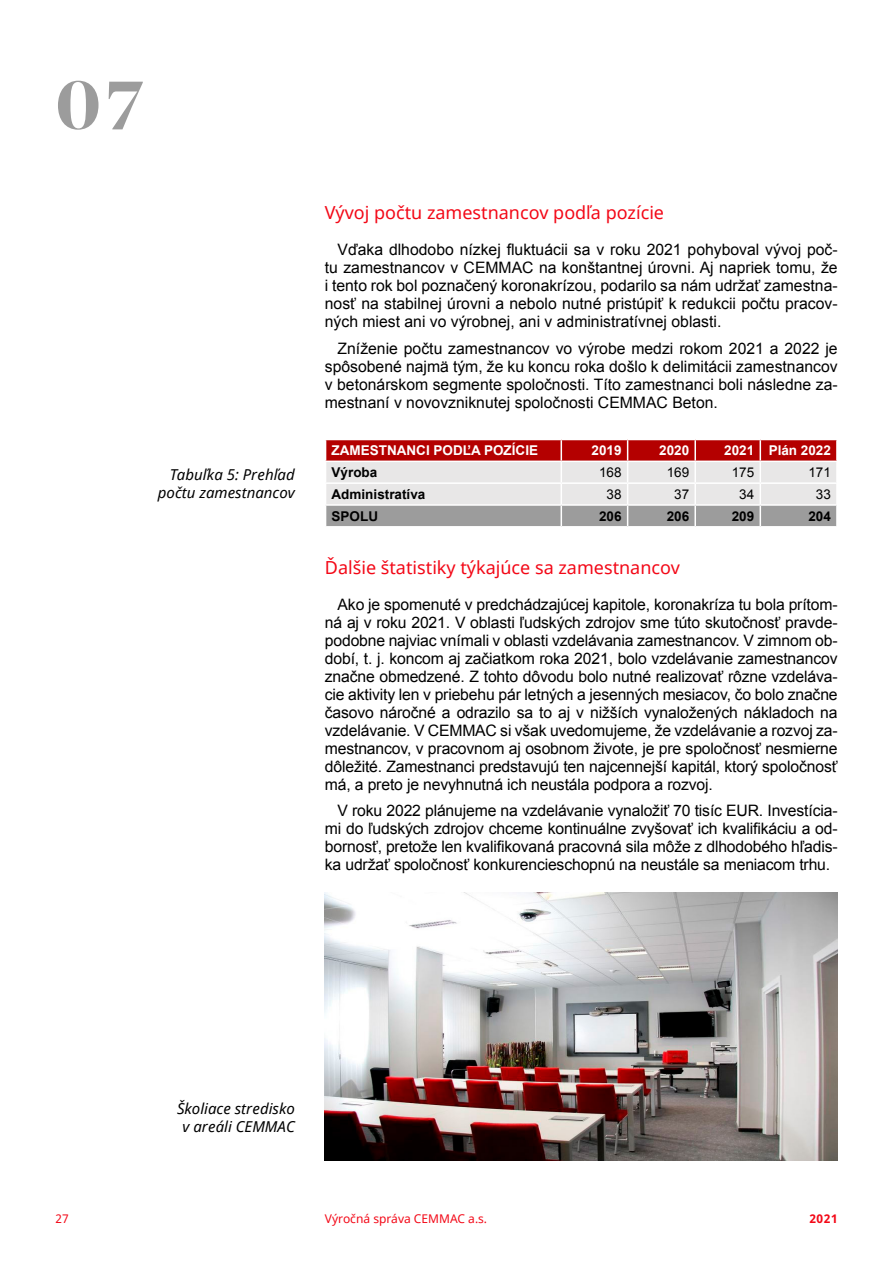
<style>
.page{position:relative;width:893px;height:1263px;background:#fff}
.page>*{position:absolute;margin:0;border:0;box-sizing:border-box;transform-origin:0 0}
.t1{font:900 70.5px "Chronicle Display";color:#9c9c9c}
.t2{font:18px "Noto Sans";color:#f30817}
.t3{font:15.75px/18px "Arial";letter-spacing:-.005em;color:#000;text-align:justify}
.t4{font:italic 15px/18px "Noto Sans";color:#000;text-align:right}
.t5{font:700 13.5px "Arial";color:#fff}
.t6{font:700 13.5px "Arial";color:#000}
.t7{font:13.5px "Arial";color:#000}
.t8{font:12px "Noto Sans";color:#f30817}
.t9{font:700 12px "Noto Sans";color:#f30817}
</style>
<div class="page">
<svg style="left:325px;top:439px;width:512px;height:88px;background:#cca3a3"></svg>
<hr style="left:836px;top:506px;width:2px;height:20px;background:#fff">
<hr style="left:760px;top:526px;width:78px;height:2px;background:#fff">
<img style="left:325px;top:893px;width:513px;height:268px">
<h1 class="t1" style="left:55px;top:46px;width:89px">07</h1>
<p class="t4" style="left:158px;top:465px;width:138px">Tabuľka 5: Prehľad počtu zamestnancov</p>
<p class="t2" style="left:325px;top:201px;width:341px">Vývoj počtu zamestnancov podľa pozície</p>
<p class="t3" style="left:325px;top:241px;width:514px;text-indent:13px">Vďaka dlhodobo nízkej fluktuácii sa v roku 2021 pohyboval vývoj poč&shy;tu zamestnancov v CEMMAC na konštantnej úrovni. Aj napriek tomu, že i tento rok bol poznačený koronakrízou, podarilo sa nám udržať zamestna&shy;nosť na stabilnej úrovni a nebolo nutné pristúpiť k redukcii počtu pracov&shy;ných miest ani vo výrobnej, ani v administratívnej oblasti.</p>
<p class="t3" style="left:325px;top:339px;width:514px;text-indent:13px">Zníženie počtu zamestnancov vo výrobe medzi rokom 2021 a 2022 je spôsobené najmä tým, že ku koncu roka došlo k delimitácii zamestnancov v betonárskom segmente spoločnosti. Títo zamestnanci boli následne za&shy;mestnaní v novovzniknutej spoločnosti CEMMAC Beton.</p>
<p class="t5" style="left:332px;top:442px;width:208px">ZAMESTNANCI PODĽA POZÍCIE</p>
<p class="t5" style="left:592px;top:442px;width:32px">2019</p>
<p class="t5" style="left:659px;top:442px;width:32px">2020</p>
<p class="t5" style="left:724px;top:442px;width:108px">2021 Plán 2022</p>
<p class="t6" style="left:332px;top:463px;width:47px">Výroba</p>
<p class="t7" style="left:599px;top:464px;width:24px">168</p>
<p class="t7" style="left:667px;top:464px;width:24px">169</p>
<p class="t7" style="left:732px;top:464px;width:24px">175</p>
<p class="t7" style="left:808px;top:464px;width:24px">171</p>
<p class="t6" style="left:332px;top:485px;width:95px">Administratíva</p>
<p class="t7" style="left:607px;top:485px;width:17px">38</p>
<p class="t7" style="left:674px;top:485px;width:17px">37</p>
<p class="t7" style="left:739px;top:485px;width:17px">34</p>
<p class="t7" style="left:816px;top:485px;width:17px">33</p>
<p class="t6" style="left:332px;top:507px;width:48px">SPOLU</p>
<p class="t6" style="left:599px;top:507px;width:24px">206</p>
<p class="t6" style="left:667px;top:507px;width:24px">206</p>
<p class="t6" style="left:732px;top:507px;width:24px">209</p>
<p class="t6" style="left:808px;top:507px;width:24px">204</p>
<p class="t2" style="left:325px;top:555px;width:357px">Ďalšie štatistiky týkajúce sa zamestnancov</p>
<p class="t3" style="left:325px;top:595px;width:514px;text-indent:13px">Ako je spomenuté v predchádzajúcej kapitole, koronakríza tu bola prítom&shy;ná aj v roku 2021. V oblasti ľudských zdrojov sme túto skutočnosť pravde&shy;podobne najviac vnímali v oblasti vzdelávania zamestnancov. V zimnom ob&shy;dobí, t. j. koncom aj začiatkom roka 2021, bolo vzdelávanie zamestnancov značne obmedzené. Z tohto dôvodu bolo nutné realizovať rôzne vzdeláva&shy;cie aktivity len v priebehu pár letných a jesenných mesiacov, čo bolo značne časovo náročné a odrazilo sa to aj v nižších vynaložených nákladoch na vzdelávanie. V CEMMAC si však uvedomujeme, že vzdelávanie a rozvoj za&shy;mestnancov, v pracovnom aj osobnom živote, je pre spoločnosť nesmierne dôležité. Zamestnanci predstavujú ten najcennejší kapitál, ktorý spoločnosť má, a preto je nevyhnutná ich neustála podpora a rozvoj.</p>
<p class="t3" style="left:325px;top:802px;width:514px;text-indent:13px">V roku 2022 plánujeme na vzdelávanie vynaložiť 70 tisíc EUR. Investícia&shy;mi do ľudských zdrojov chceme kontinuálne zvyšovať ich kvalifikáciu a od&shy;bornosť, pretože len kvalifikovaná pracovná sila môže z dlhodobého hľadis&shy;ka udržať spoločnosť konkurencieschopnú na neustále sa meniacom trhu.</p>
<p class="t4" style="left:177px;top:1099px;width:119px;text-align:center">Školiace stredisko v areáli CEMMAC</p>
<p class="t8" style="left:55px;top:1210px;width:15px">27</p>
<p class="t8" style="left:325px;top:1210px;width:164px">Výročná správa CEMMAC a.s.</p>
<p class="t9" style="left:809px;top:1210px;width:30px">2021</p>
</div>
